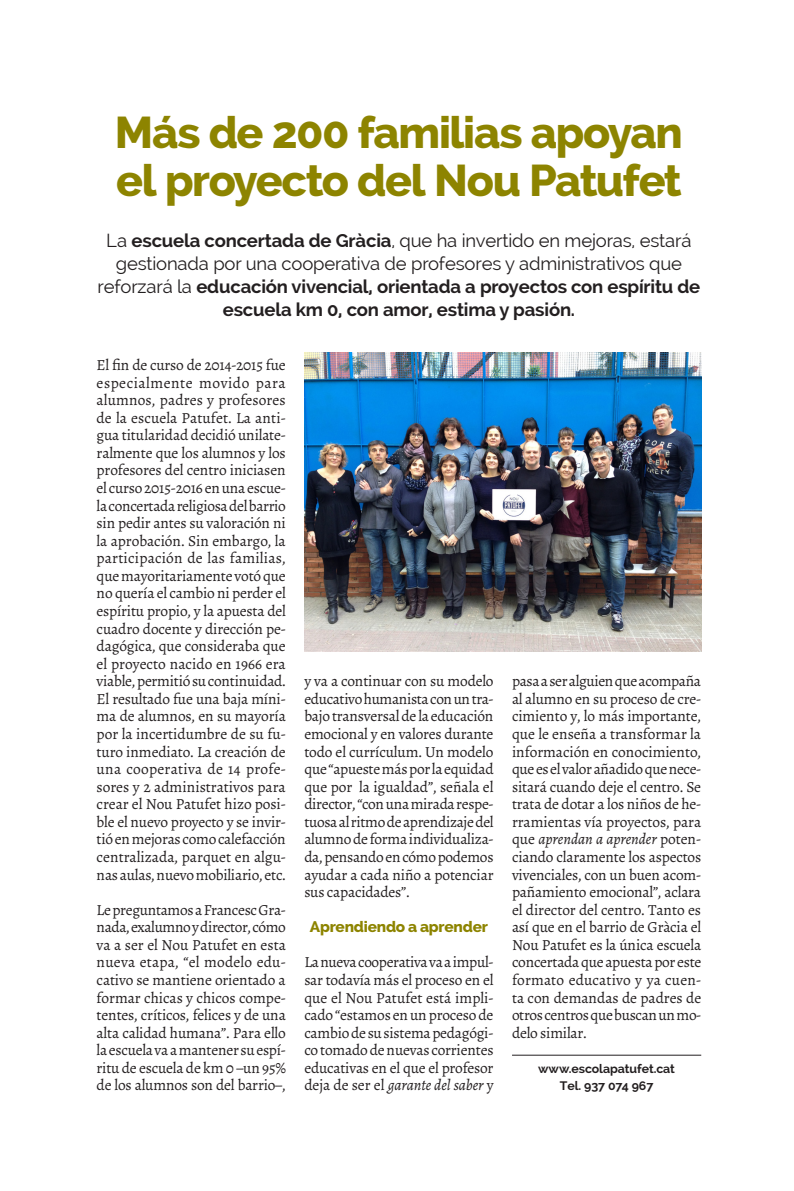
<style>
.page{position:relative;width:794px;height:1191px;background:#fff}
.page>*{position:absolute;margin:0;border:0;box-sizing:border-box;transform-origin:0 0}
.t1{font:800 44.62px/47.8px "Raleway";letter-spacing:-.03em;color:#8d8400}
.t2{font:700 18.55px/23.1px "Raleway";letter-spacing:-.01em;color:#231f20;text-align:center}
.t3{font:15.4px/17.5px "Alegreya";letter-spacing:-.015em;color:#231f20;text-align:justify}
.t4{font:800 15.4px "Raleway";letter-spacing:-.015em;color:#8d8400}
.t5{font:700 12.25px/17.5px "Raleway";letter-spacing:-.005em;color:#231f20;text-align:center}
.s1{font-weight:400}
.s2{font-style:italic}
</style>
<div class="page">
<hr style="left:512px;top:1054px;width:189px;height:1px;background:#231f20">
<img style="left:304px;top:352px;width:397px;height:299px">
<h1 class="t1" style="left:115px;top:109px;width:569px">Más de 200 familias apoyan el proyecto del Nou Patufet</h1>
<p class="t2" style="left:97px;top:229px;width:604px"><span class="s1">La</span> escuela concertada de Gràcia<span class="s1">, que ha invertido en mejoras, estará gestionada por una cooperativa de profesores y administrativos que reforzará la</span> educación vivencial, orientada a proyectos con espíritu de escuela km 0, con amor, estima y pasión.</p>
<p class="t3" style="left:97px;top:356px;width:191px">El fin de curso de 2014-2015 fue especialmente movido para alumnos, padres y profesores de la escuela Patufet. La anti&shy;gua titularidad decidió unilate&shy;ralmente que los alumnos y los profesores del centro iniciasen el curso 2015-2016 en una escue&shy;la concertada religiosa del barrio sin pedir antes su valoración ni la aprobación. Sin embargo, la participación de las familias, que mayoritariamente votó que no quería el cambio ni perder el espíritu propio, y la apuesta del cuadro docente y dirección pe&shy;dagógica, que consideraba que el proyecto nacido en 1966 era viable, permitió su continuidad.<br>El resultado fue una baja míni&shy;ma de alumnos, en su mayoría por la incertidumbre de su fu&shy;turo inmediato. La creación de una cooperativa de 14 profe&shy;sores y 2 administrativos para crear el Nou Patufet hizo posi&shy;ble el nuevo proyecto y se invir&shy;tió en mejoras como calefacción centralizada, parquet en algu&shy;nas aulas, nuevo mobiliario, etc.</p>
<p class="t3" style="left:97px;top:901px;width:191px">Le preguntamos a Francesc Gra&shy;nada, exalumno y director, cómo va a ser el Nou Patufet en esta nueva etapa, “el modelo edu&shy;cativo se mantiene orientado a formar chicas y chicos compe&shy;tentes, críticos, felices y de una alta calidad humana”. Para ello la escuela va a mantener su espí&shy;ritu de escuela de km 0 –un 95% de los alumnos son del barrio–,</p>
<p class="t3" style="left:304px;top:672px;width:191px">y va a continuar con su modelo educativo humanista con un tra&shy;bajo transversal de la educación emocional y en valores durante todo el currículum. Un modelo que “apueste más por la equidad que por la igualdad”, señala el director, “con una mirada respe&shy;tuosa al ritmo de aprendizaje del alumno de forma individualiza&shy;da, pensando en cómo podemos ayudar a cada niño a potenciar sus capacidades”.</p>
<p class="t4" style="left:310px;top:918px;width:179px">Aprendiendo a aprender</p>
<p class="t3" style="left:304px;top:953px;width:191px">La nueva cooperativa va a impul&shy;sar todavía más el proceso en el que el Nou Patufet está impli&shy;cado “estamos en un proceso de cambio de su sistema pedagógi&shy;co tomado de nuevas corrientes educativas en el que el profesor deja de ser el <span class="s2">garante del saber</span> y</p>
<p class="t3" style="left:512px;top:672px;width:191px">pasa a ser alguien que acompaña al alumno en su proceso de cre&shy;cimiento y, lo más importante, que le enseña a transformar la información en conocimiento, que es el valor añadido que nece&shy;sitará cuando deje el centro. Se trata de dotar a los niños de he&shy;rramientas vía proyectos, para que <span class="s2">aprendan a aprender</span> poten&shy;ciando claramente los aspectos vivenciales, con un buen acom&shy;pañamiento emocional”, aclara el director del centro. Tanto es así que en el barrio de Gràcia el Nou Patufet es la única escuela concertada que apuesta por este formato educativo y ya cuen&shy;ta con demandas de padres de otros centros que buscan un mo&shy;delo similar.</p>
<p class="t5" style="left:538px;top:1059px;width:138px">www.escolapatufet.cat<br>Tel. 937 074 967</p>
</div>
